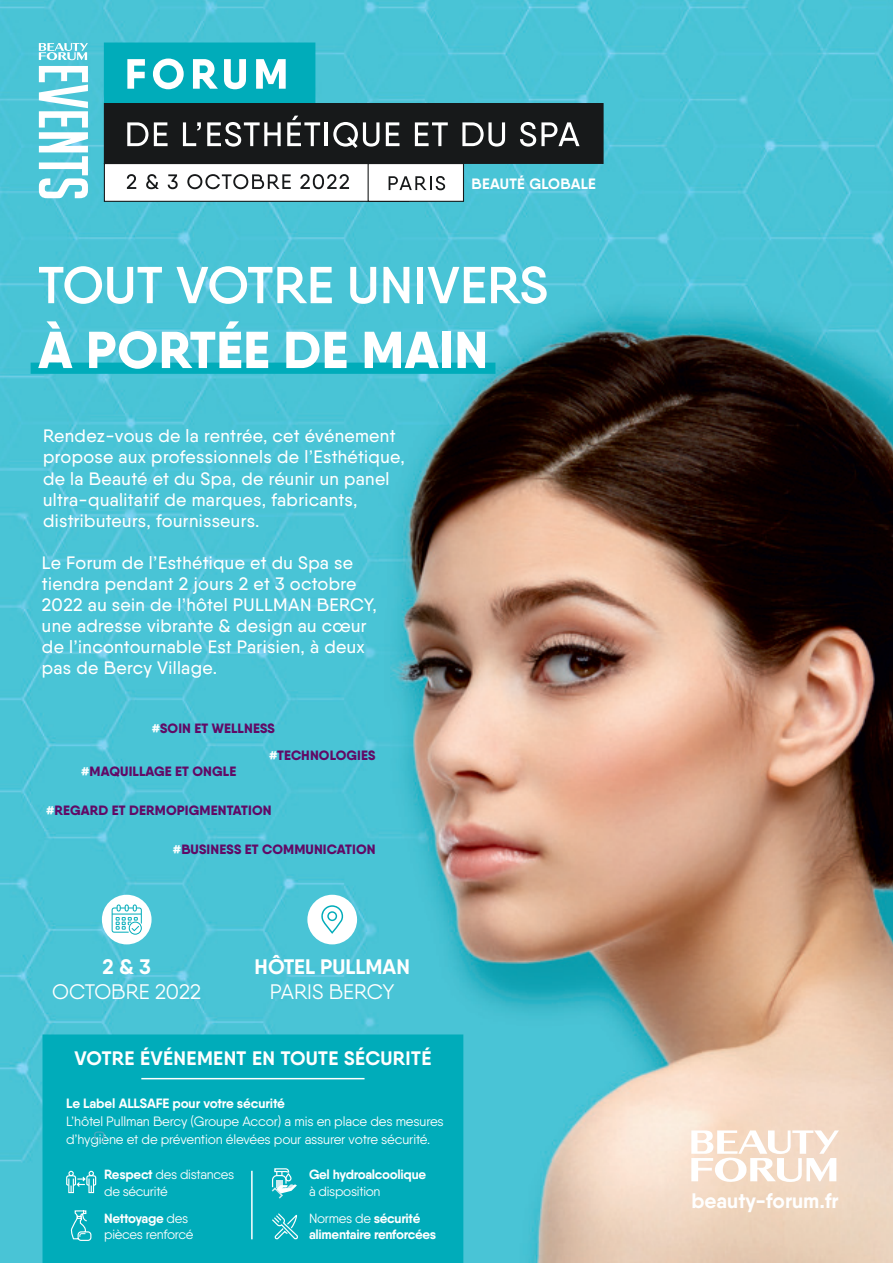
<style>
.page{position:relative;width:893px;height:1263px;background:#fff}
.page>*{position:absolute;margin:0;border:0;box-sizing:border-box;transform-origin:0 0}
.t1{font:600 51.9px "Qanelas";letter-spacing:.01em;color:#fff}
.t2{font:800 51.9px "Qanelas";letter-spacing:.01em;color:#fff}
.t3{font:700 21px "Qanelas";color:#fff}
.t4{font:21px "Qanelas";color:#fff}
.t5{font:700 19.5px "Qanelas";letter-spacing:.02em;color:#fff}
.t6{font:500 18px/21px "Qanelas";letter-spacing:.02em;color:#fff}
.t7{font:700 15px "Qanelas";letter-spacing:.02em;color:#fff}
.t8{font:13.5px/18px "Qanelas";letter-spacing:-.01em;color:#fff}
.t9{font:800 13.5px "Qanelas";letter-spacing:.01em;color:#610a66}
.t10{font:700 13.5px "Qanelas";letter-spacing:-.01em;color:#fff}
.t11{font:13.35px/16.6px "Qanelas";letter-spacing:-.02em;color:#fff}
.t12{font:700 13.35px/16.6px "Qanelas";letter-spacing:-.02em;color:#fff}
.s1{color:#fff}
.s2{font-weight:700}
.s3{font-weight:400}
</style>
<div class="page">
<img style="left:0;top:0;width:893px;height:1263px">
<svg style="left:39px;top:43px;width:49px;height:155px"></svg>
<div style="left:104px;top:104px;width:499px;height:59px;background:#17191a"></div>
<div style="left:104px;top:103px;width:500px;height:61px;border:1px solid #17191a"></div>
<svg style="left:127px;top:122px;width:21px;height:24px"></svg>
<svg style="left:154px;top:122px;width:14px;height:24px"></svg>
<svg style="left:183px;top:122px;width:18px;height:24px"></svg>
<svg style="left:207px;top:122px;width:74px;height:25px"></svg>
<svg style="left:287px;top:116px;width:33px;height:30px"></svg>
<hr style="left:325px;top:122px;width:3px;height:24px;background:#fff">
<svg style="left:333px;top:122px;width:46px;height:26px"></svg>
<svg style="left:386px;top:122px;width:13px;height:24px"></svg>
<svg style="left:415px;top:122px;width:33px;height:24px"></svg>
<svg style="left:462px;top:122px;width:43px;height:25px"></svg>
<svg style="left:520px;top:122px;width:60px;height:25px"></svg>
<div style="left:104px;top:43px;width:211px;height:59px;background:#00acba"></div>
<div style="left:104px;top:43px;width:211px;height:60px;border:1px solid #00acba"></div>
<svg style="left:127px;top:59px;width:18px;height:30px"></svg>
<svg style="left:153px;top:59px;width:31px;height:30px"></svg>
<svg style="left:193px;top:59px;width:25px;height:30px"></svg>
<svg style="left:224px;top:59px;width:22px;height:30px"></svg>
<svg style="left:256px;top:59px;width:30px;height:30px"></svg>
<div style="left:104px;top:164px;width:305px;height:37px;background:#fff"></div>
<div style="left:104px;top:163px;width:305px;height:39px;border:1px solid #17191a"></div>
<svg style="left:127px;top:174px;width:9px;height:15px"></svg>
<svg style="left:146px;top:174px;width:13px;height:15px"></svg>
<svg style="left:168px;top:174px;width:10px;height:15px"></svg>
<svg style="left:187px;top:174px;width:104px;height:15px"></svg>
<svg style="left:300px;top:174px;width:49px;height:15px"></svg>
<div style="left:368px;top:164px;width:95px;height:37px;background:#fff"></div>
<div style="left:368px;top:163px;width:96px;height:39px;border:1px solid #17191a"></div>
<svg style="left:389px;top:176px;width:56px;height:14px"></svg>
<div style="left:43px;top:1034px;width:420px;height:229px;background:#00acba"></div>
<svg style="left:691px;top:1130px;width:148px;height:53px"></svg>
<div style="left:307px;top:895px;width:50px;height:49px;background:#fff;border-radius:50%"></div>
<svg style="left:321px;top:905px;width:23px;height:29px"></svg>
<div style="left:102px;top:895px;width:50px;height:49px;background:#fff;border-radius:50%"></div>
<svg style="left:112px;top:904px;width:30px;height:31px"></svg>
<svg style="left:94px;top:1130px;width:11px;height:13px"></svg>
<svg style="left:69px;top:1210px;width:23px;height:31px"></svg>
<svg style="left:271px;top:1212px;width:28px;height:28px"></svg>
<svg style="left:66px;top:1170px;width:31px;height:24px"></svg>
<svg style="left:270px;top:1168px;width:27px;height:32px"></svg>
<hr style="left:251px;top:1171px;width:2px;height:68px;background:#fff">
<hr style="left:141px;top:1078px;width:224px;height:1px;background:#fff">
<div style="left:31px;top:363px;width:464px;height:10px;background:#00acba"></div>
<div style="left:31px;top:363px;width:464px;height:11px;border:1px solid #00acba"></div>
<p class="t7" style="left:472px;top:175px;width:126px">BEAUTÉ GLOBALE</p>
<h1 class="t1" style="left:38px;top:262px;width:511px">TOUT VOTRE UNIVERS</h1>
<h1 class="t2" style="left:38px;top:321px;width:451px">À PORTÉE DE MAIN</h1>
<p class="t6" style="left:43px;top:427px;width:363px">Rendez-vous de la rentrée, cet événement propose aux professionnels de l’Esthétique, de la Beauté et du Spa, de réunir un panel ultra-qualitatif de marques, fabricants, distributeurs, fournisseurs.</p>
<p class="t6" style="left:42px;top:554px;width:336px">Le Forum de l’Esthétique et du Spa se tiendra pendant 2 jours 2 et 3 octobre 2022 au sein de l’hôtel PULLMAN BERCY, une adresse vibrante &amp; design au cœur de l’incontournable Est Parisien, à deux pas de Bercy Village.</p>
<p class="t9" style="left:152px;top:721px;width:125px"><span class="s1">#</span>SOIN ET WELLNESS</p>
<p class="t9" style="left:81px;top:764px;width:157px"><span class="s1">#</span>MAQUILLAGE ET ONGLE</p>
<p class="t9" style="left:269px;top:748px;width:108px"><span class="s1">#</span>TECHNOLOGIES</p>
<p class="t9" style="left:46px;top:803px;width:227px"><span class="s1">#</span>REGARD ET DERMOPIGMENTATION</p>
<p class="t9" style="left:173px;top:842px;width:204px"><span class="s1">#</span>BUSINESS ET COMMUNICATION</p>
<p class="t3" style="left:103px;top:955px;width:50px">2 &amp; 3</p>
<p class="t4" style="left:52px;top:982px;width:150px">OCTOBRE 2022</p>
<p class="t3" style="left:255px;top:955px;width:157px">HÔTEL PULLMAN</p>
<p class="t4" style="left:270px;top:982px;width:126px">PARIS BERCY</p>
<p class="t5" style="left:74px;top:1048px;width:358px">VOTRE ÉVÉNEMENT EN TOUTE SÉCURITÉ</p>
<p class="t10" style="left:66px;top:1096px;width:220px">Le Label ALLSAFE pour votre sécurité</p>
<p class="t8" style="left:66px;top:1113px;width:379px">L’hôtel Pullman Bercy (Groupe Accor) a mis en place des mesures d’hygiène et de prévention élevées pour assurer votre sécurité.</p>
<p class="t12" style="left:309px;top:1166px;width:119px">Gel hydroalcoolique</p>
<p class="t11" style="left:309px;top:1183px;width:73px">à disposition</p>
<p class="t11" style="left:104px;top:1167px;width:132px"><span class="s2">Respect</span> des distances de sécurité</p>
<p class="t11" style="left:104px;top:1210px;width:91px"><span class="s2">Nettoyage</span> des pièces renforcé</p>
<p class="t12" style="left:309px;top:1210px;width:129px"><span class="s3">Normes de</span> sécurité alimentaire renforcées</p>
<p class="t3" style="left:691px;top:1189px;width:149px">beauty-forum.fr</p>
</div>
